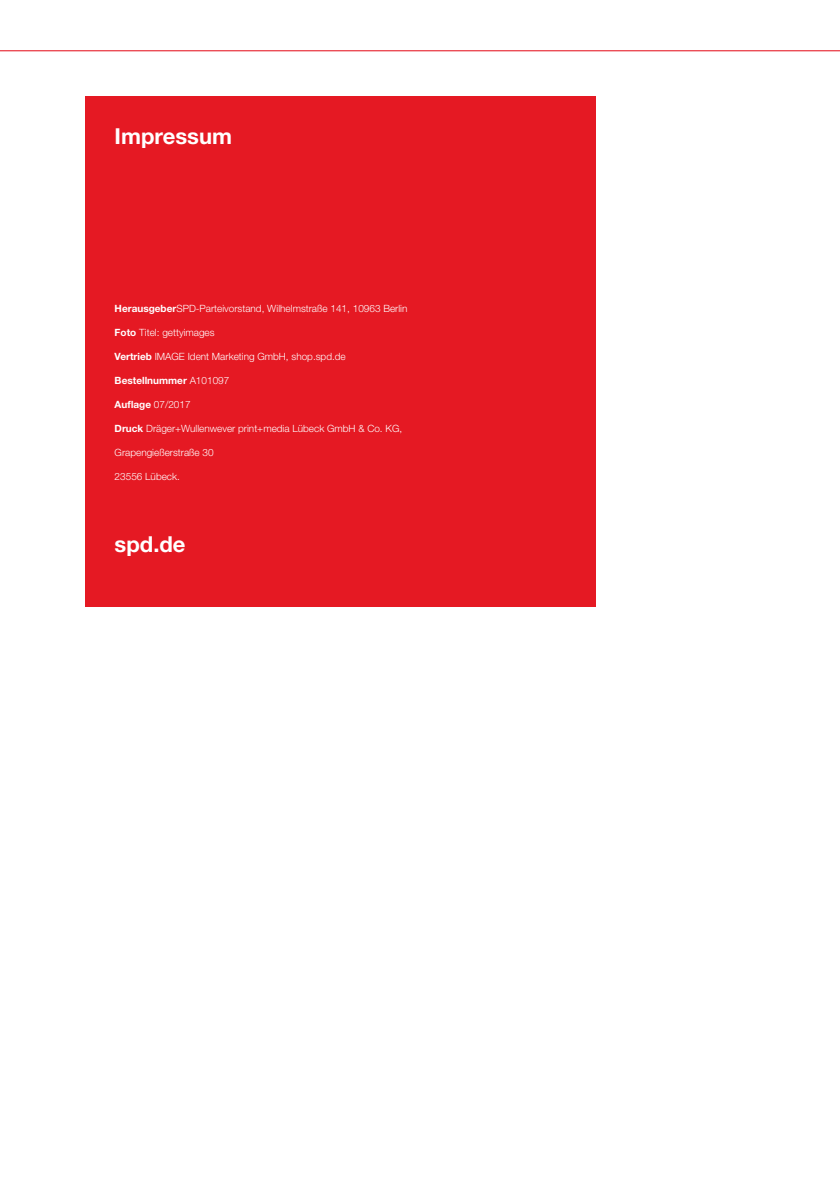
<style>
.page{position:relative;width:840px;height:1191px;background:#fff}
.page>*{position:absolute;margin:0;border:0;box-sizing:border-box;transform-origin:0 0}
.Fließtext_9pt{font:700 22px "Helvetica Neue LT Std";color:#fff}
.Fließtext_9pt-2{font:300 10px "Helvetica Neue LT Std";color:#fff}
.Fließtext_9pt-3{font:700 10px "Helvetica Neue LT Std";color:#fff}
.s1{font-weight:700}
.s2{font-weight:300}
</style>
<div class="page">
<hr style="left:0;top:50px;width:839px;height:1px;background:#e30613">
<div style="left:85px;top:96px;width:510px;height:510px;background:#e51923"></div>
<p class="Fließtext_9pt" style="left:115px;top:123px;width:119px">Impressum</p>
<p class="Fließtext_9pt-2" style="left:115px;top:302px;width:294px"><span class="s1">Herausgeber</span>SPD-Parteivorstand, Wilhelmstraße 141, 10963 Berlin</p>
<p class="Fließtext_9pt-2" style="left:115px;top:326px;width:101px"><span class="s1">Foto</span> Titel: gettyimages</p>
<p class="Fließtext_9pt-2" style="left:115px;top:350px;width:232px"><span class="s1">Vertrieb</span> IMAGE Ident Marketing GmbH, shop.spd.de</p>
<p class="Fließtext_9pt-3" style="left:115px;top:374px;width:116px">Bestellnummer <span class="s2">A101097</span></p>
<p class="Fließtext_9pt-3" style="left:115px;top:398px;width:77px">Auflage <span class="s2">07/2017</span></p>
<p class="Fließtext_9pt-2" style="left:115px;top:422px;width:289px"><span class="s1">Druck</span> Dräger+Wullenwever print+media Lübeck GmbH &amp; Co. KG,</p>
<p class="Fließtext_9pt-2" style="left:115px;top:446px;width:100px">Grapengießerstraße 30</p>
<p class="Fließtext_9pt-2" style="left:115px;top:470px;width:67px">23556 Lübeck.</p>
<p class="Fließtext_9pt" style="left:115px;top:531px;width:72px">spd.de</p>
</div>
